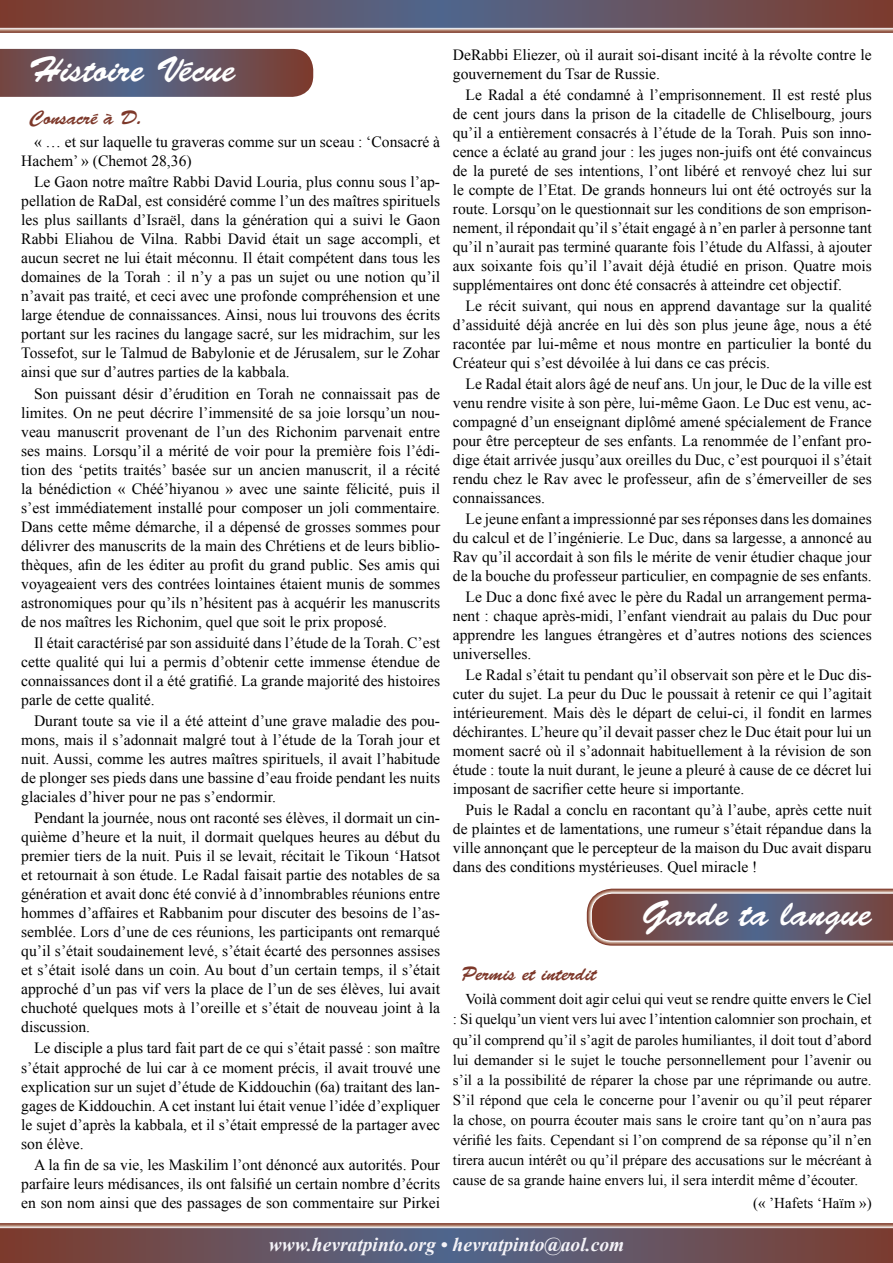
<style>
.page{position:relative;width:893px;height:1263px;background:#fff}
.page>*{position:absolute;margin:0;border:0;box-sizing:border-box;transform-origin:0 0}
.titre{font:36px "Brush Script Std";color:#fff}
.t1{font:italic 700 19.5px "Times New Roman";color:#f4f3f8}
.sous_titre{font:19.5px "Brush Script Std";color:#7d382a}
.texte{font:15.6px/19px "Times New Roman";color:#000;text-align:justify}
.texte-2{font:15px/20.1px "Times New Roman";color:#000;text-align:justify}
</style>
<div class="page">
<svg style="left:0;top:0;width:893px;height:33px;background:#745b63"></svg>
<svg style="left:0;top:49px;width:313px;height:48px;background:#675562"></svg>
<svg style="left:587px;top:889px;width:306px;height:57px;background:#79636b"></svg>
<svg style="left:0;top:1223px;width:893px;height:40px;background:#725962"></svg>
<p class="titre" style="left:28px;top:50px;width:208px">Histoire Vécue</p>
<p class="texte" style="left:453px;top:45px;width:420px">DeRabbi Eliezer, où il aurait soi-disant incité à la révolte contre le gouvernement du Tsar de Russie.</p>
<p class="texte" style="left:453px;top:85px;width:420px;text-indent:13px">Le Radal a été condamné à l’emprisonnement. Il est resté plus de cent jours dans la prison de la citadelle de Chliselbourg, jours qu’il a entièrement consacrés à l’étude de la Torah. Puis son inno&shy;cence a éclaté au grand jour : les juges non-juifs ont été convaincus de la pureté de ses intentions, l’ont libéré et renvoyé chez lui sur le compte de l’Etat. De grands honneurs lui ont été octroyés sur la route. Lorsqu’on le questionnait sur les conditions de son emprison&shy;nement, il répondait qu’il s’était engagé à n’en parler à personne tant qu’il n’aurait pas terminé quarante fois l’étude du Alfassi, à ajouter aux soixante fois qu’il l’avait déjà étudié en prison. Quatre mois supplémentaires ont donc été consacrés à atteindre cet objectif.</p>
<p class="texte" style="left:453px;top:296px;width:420px;text-indent:13px">Le récit suivant, qui nous en apprend davantage sur la qualité d’assiduité déjà ancrée en lui dès son plus jeune âge, nous a été racontée par lui-même et nous montre en particulier la bonté du Créateur qui s’est dévoilée à lui dans ce cas précis.</p>
<p class="texte" style="left:453px;top:374px;width:420px;text-indent:13px">Le Radal était alors âgé de neuf ans. Un jour, le Duc de la ville est venu rendre visite à son père, lui-même Gaon. Le Duc est venu, ac&shy;compagné d’un enseignant diplômé amené spécialement de France pour être percepteur de ses enfants. La renommée de l’enfant pro&shy;dige était arrivée jusqu’aux oreilles du Duc, c’est pourquoi il s’était rendu chez le Rav avec le professeur, afin de s’émerveiller de ses connaissances.</p>
<p class="texte" style="left:453px;top:509px;width:420px;text-indent:13px">Le jeune enfant a impressionné par ses réponses dans les domaines du calcul et de l’ingénierie. Le Duc, dans sa largesse, a annoncé au Rav qu’il accordait à son fils le mérite de venir étudier chaque jour de la bouche du professeur particulier, en compagnie de ses enfants.</p>
<p class="texte" style="left:453px;top:587px;width:420px;text-indent:13px">Le Duc a donc fixé avec le père du Radal un arrangement perma&shy;nent : chaque après-midi, l’enfant viendrait au palais du Duc pour apprendre les langues étrangères et d’autres notions des sciences universelles.</p>
<p class="texte" style="left:453px;top:665px;width:420px;text-indent:13px">Le Radal s’était tu pendant qu’il observait son père et le Duc dis&shy;cuter du sujet. La peur du Duc le poussait à retenir ce qui l’agitait intérieurement. Mais dès le départ de celui-ci, il fondit en larmes déchirantes. L’heure qu’il devait passer chez le Duc était pour lui un moment sacré où il s’adonnait habituellement à la révision de son étude : toute la nuit durant, le jeune a pleuré à cause de ce décret lui imposant de sacrifier cette heure si importante.</p>
<p class="texte" style="left:453px;top:800px;width:420px;text-indent:13px">Puis le Radal a conclu en racontant qu’à l’aube, après cette nuit de plaintes et de lamentations, une rumeur s’était répandue dans la ville annonçant que le percepteur de la maison du Duc avait disparu dans des conditions mystérieuses. Quel miracle !</p>
<p class="sous_titre" style="left:30px;top:107px;width:114px">Consacré à D.</p>
<p class="texte" style="left:21px;top:132px;width:420px;text-indent:13px">« … et sur laquelle tu graveras comme sur un sceau : ‘Consacré à<br>Hachem’ » (Chemot 28,36)</p>
<p class="texte" style="left:21px;top:172px;width:420px;text-indent:13px">Le Gaon notre maître Rabbi David Louria, plus connu sous l’ap&shy;pellation de RaDal, est considéré comme l’un des maîtres spirituels les plus saillants d’Israël, dans la génération qui a suivi le Gaon Rabbi Eliahou de Vilna. Rabbi David était un sage accompli, et aucun secret ne lui était méconnu. Il était compétent dans tous les domaines de la Torah : il n’y a pas un sujet ou une notion qu’il n’avait pas traité, et ceci avec une profonde compréhension et une large étendue de connaissances. Ainsi, nous lui trouvons des écrits portant sur les racines du langage sacré, sur les midrachim, sur les Tossefot, sur le Talmud de Babylonie et de Jérusalem, sur le Zohar ainsi que sur d’autres parties de la kabbala.</p>
<p class="texte" style="left:21px;top:384px;width:420px;text-indent:13px">Son puissant désir d’érudition en Torah ne connaissait pas de limites. On ne peut décrire l’immensité de sa joie lorsqu’un nou&shy;veau manuscrit provenant de l’un des Richonim parvenait entre ses mains. Lorsqu’il a mérité de voir pour la première fois l’édi&shy;tion des ‘petits traités’ basée sur un ancien manuscrit, il a récité la bénédiction « Chéé’hiyanou » avec une sainte félicité, puis il s’est immédiatement installé pour composer un joli commentaire.<br>Dans cette même démarche, il a dépensé de grosses sommes pour délivrer des manuscrits de la main des Chrétiens et de leurs biblio&shy;thèques, afin de les éditer au profit du grand public. Ses amis qui voyageaient vers des contrées lointaines étaient munis de sommes astronomiques pour qu’ils n’hésitent pas à acquérir les manuscrits de nos maîtres les Richonim, quel que soit le prix proposé.</p>
<p class="texte" style="left:21px;top:633px;width:420px;text-indent:13px">Il était caractérisé par son assiduité dans l’étude de la Torah. C’est cette qualité qui lui a permis d’obtenir cette immense étendue de connaissances dont il a été gratifié. La grande majorité des histoires parle de cette qualité.</p>
<p class="texte" style="left:21px;top:711px;width:420px;text-indent:13px">Durant toute sa vie il a été atteint d’une grave maladie des pou&shy;mons, mais il s’adonnait malgré tout à l’étude de la Torah jour et nuit. Aussi, comme les autres maîtres spirituels, il avait l’habitude de plonger ses pieds dans une bassine d’eau froide pendant les nuits glaciales d’hiver pour ne pas s’endormir.</p>
<p class="texte" style="left:21px;top:808px;width:420px;text-indent:13px">Pendant la journée, nous ont raconté ses élèves, il dormait un cin&shy;quième d’heure et la nuit, il dormait quelques heures au début du premier tiers de la nuit. Puis il se levait, récitait le Tikoun ‘Hatsot et retournait à son étude. Le Radal faisait partie des notables de sa génération et avait donc été convié à d’innombrables réunions entre hommes d’affaires et Rabbanim pour discuter des besoins de l’as&shy;semblée. Lors d’une de ces réunions, les participants ont remarqué qu’il s’était soudainement levé, s’était écarté des personnes assises et s’était isolé dans un coin. Au bout d’un certain temps, il s’était approché d’un pas vif vers la place de l’un de ses élèves, lui avait chuchoté quelques mots à l’oreille et s’était de nouveau joint à la discussion.</p>
<p class="texte" style="left:21px;top:1038px;width:420px;text-indent:13px">Le disciple a plus tard fait part de ce qui s’était passé : son maître s’était approché de lui car à ce moment précis, il avait trouvé une explication sur un sujet d’étude de Kiddouchin (6a) traitant des lan&shy;gages de Kiddouchin. A cet instant lui était venue l’idée d’expliquer le sujet d’après la kabbala, et il s’était empressé de la partager avec son élève.</p>
<p class="texte" style="left:21px;top:1155px;width:420px;text-indent:13px">A la fin de sa vie, les Maskilim l’ont dénoncé aux autorités. Pour parfaire leurs médisances, ils ont falsifié un certain nombre d’écrits en son nom ainsi que des passages de son commentaire sur Pirkei</p>
<p class="titre" style="left:642px;top:893px;width:231px">Garde ta langue</p>
<p class="sous_titre" style="left:461px;top:963px;width:137px">Permis et interdit</p>
<p class="texte-2" style="left:453px;top:989px;width:420px;text-indent:13px">Voilà comment doit agir celui qui veut se rendre quitte envers le Ciel : Si quelqu’un vient vers lui avec l’intention calomnier son prochain, et qu’il comprend qu’il s’agit de paroles humiliantes, il doit tout d’abord lui demander si le sujet le touche personnellement pour l’avenir ou s’il a la possibilité de réparer la chose par une réprimande ou autre.<br>S’il répond que cela le concerne pour l’avenir ou qu’il peut réparer la chose, on pourra écouter mais sans le croire tant qu’on n’aura pas vérifié les faits. Cependant si l’on comprend de sa réponse qu’il n’en tirera aucun intérêt ou qu’il prépare des accusations sur le mécréant à cause de sa grande haine envers lui, il sera interdit même d’écouter.</p>
<p class="texte-2" style="left:753px;top:1192px;width:120px">(« ’Hafets ‘Haïm »)</p>
<p class="t1" style="left:269px;top:1231px;width:357px">www.hevratpinto.org • hevratpinto@aol.com</p>
</div>
